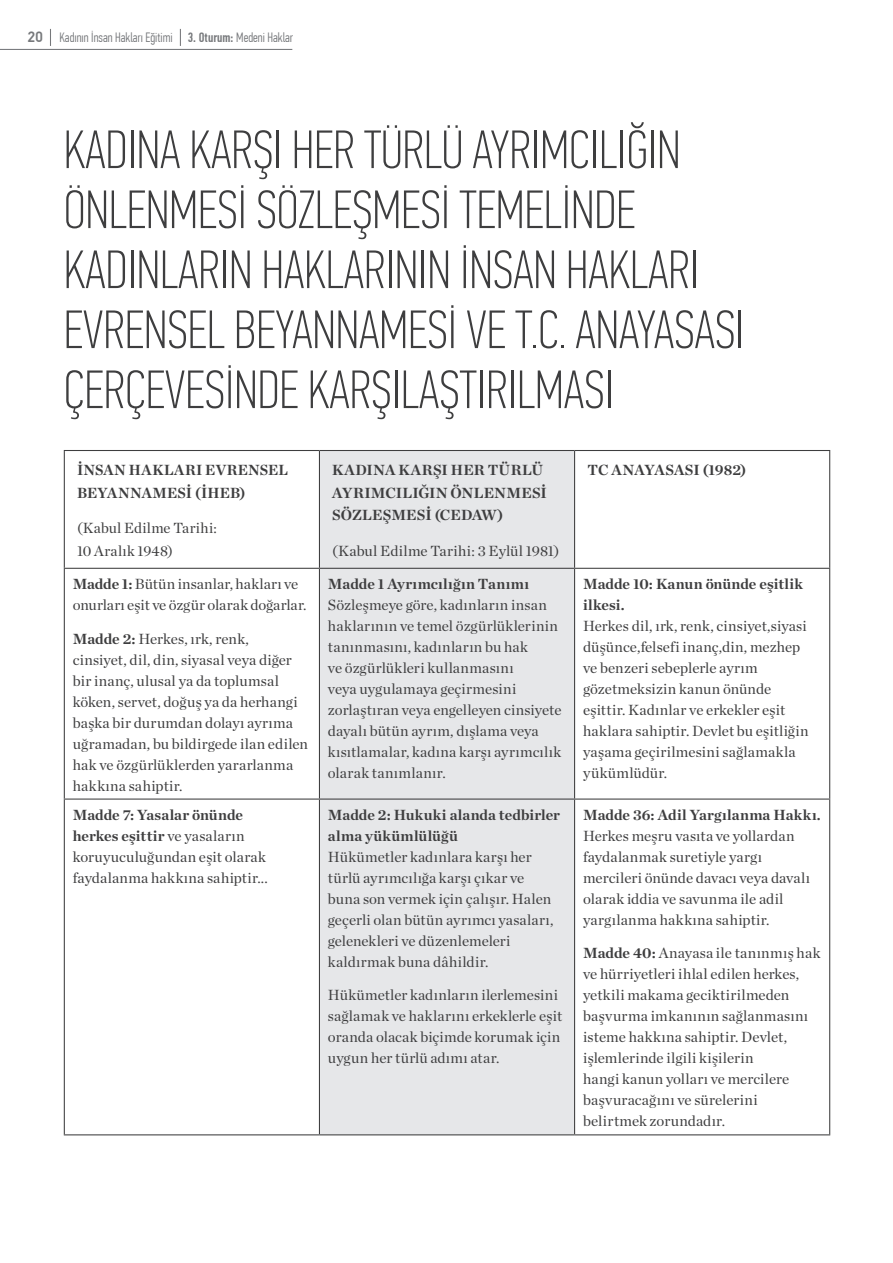
<style>
.page{position:relative;width:893px;height:1263px;background:#fff}
.page>*{position:absolute;margin:0;border:0;box-sizing:border-box;transform-origin:0 0}
.t1{font:100 54px/60px "PF Din Text Comp Pro";color:#3e3e3f}
.t2{font:15px/21px "Chronicle Deck";letter-spacing:.01em;color:#3e3e3f}
.t3{font:700 15px/22.5px "Chronicle Deck";letter-spacing:.01em;color:#3e3e3f}
.t4{font:300 13.5px "PF Din Text Comp Pro";color:#76787b}
.s1{font-family:"PF Din Text Pro";font-weight:500;font-size:15px}
.s2{font-weight:500}
.s3{font-weight:700}
</style>
<div class="page">
<svg style="left:180px;top:29px;width:1px;height:17px"></svg>
<svg style="left:50px;top:29px;width:1px;height:17px"></svg>
<hr style="left:0;top:49px;width:292px;height:1px;background:#76787b">
<div style="left:320px;top:451px;width:254px;height:683px;background:#e6e7e9"></div>
<hr style="left:319px;top:569px;width:1px;height:229px;background:#3e3e3f">
<hr style="left:574px;top:569px;width:1px;height:229px;background:#3e3e3f">
<hr style="left:64px;top:798px;width:255px;height:2px;background:#3e3e3f">
<hr style="left:319px;top:798px;width:256px;height:2px;background:#3e3e3f">
<hr style="left:319px;top:800px;width:1px;height:334px;background:#3e3e3f">
<hr style="left:575px;top:798px;width:255px;height:2px;background:#3e3e3f">
<hr style="left:574px;top:800px;width:1px;height:334px;background:#3e3e3f">
<hr style="left:64px;top:1134px;width:255px;height:1px;background:#3e3e3f">
<hr style="left:319px;top:1134px;width:256px;height:1px;background:#3e3e3f">
<hr style="left:575px;top:1134px;width:255px;height:1px;background:#3e3e3f">
<hr style="left:319px;top:451px;width:1px;height:117px;background:#3e3e3f">
<hr style="left:574px;top:451px;width:1px;height:117px;background:#3e3e3f">
<hr style="left:64px;top:568px;width:255px;height:1px;background:#3e3e3f">
<hr style="left:319px;top:568px;width:256px;height:1px;background:#3e3e3f">
<hr style="left:575px;top:568px;width:255px;height:1px;background:#3e3e3f">
<hr style="left:64px;top:569px;width:1px;height:229px;background:#3e3e3f">
<hr style="left:829px;top:569px;width:1px;height:229px;background:#3e3e3f">
<hr style="left:64px;top:800px;width:1px;height:334px;background:#3e3e3f">
<hr style="left:829px;top:800px;width:1px;height:334px;background:#3e3e3f">
<hr style="left:64px;top:450px;width:255px;height:1px;background:#3e3e3f">
<hr style="left:64px;top:451px;width:1px;height:117px;background:#3e3e3f">
<hr style="left:319px;top:450px;width:256px;height:1px;background:#3e3e3f">
<hr style="left:575px;top:450px;width:255px;height:1px;background:#3e3e3f">
<hr style="left:829px;top:451px;width:1px;height:117px;background:#3e3e3f">
<p class="t4" style="left:27px;top:29px;width:267px"><span class="s1">20</span> Kadının İnsan Hakları Eğitimi <span class="s2">3. Oturum:</span> Medeni Haklar</p>
<h1 class="t1" style="left:64px;top:119px;width:682px">KADINA KARŞI HER TÜRLÜ AYRIMCILIĞIN ÖNLENMESİ SÖZLEŞMESİ TEMELİNDE KADINLARIN HAKLARININ İNSAN HAKLARI EVRENSEL BEYANNAMESİ VE T.C. ANAYASASI ÇERÇEVESİNDE KARŞILAŞTIRILMASI</h1>
<p class="t3" style="left:77px;top:458px;width:212px">İNSAN HAKLARI EVRENSEL<br>BEYANNAMESİ (İHEB)</p>
<p class="t2" style="left:77px;top:516px;width:141px;line-height:22.5px">(Kabul Edilme Tarihi:<br>10 Aralık 1948)</p>
<p class="t2" style="left:73px;top:572px;width:235px"><span class="s3">Madde 1:</span> Bütün insanlar, hakları ve onurları eşit ve özgür olarak doğarlar.</p>
<p class="t2" style="left:73px;top:627px;width:237px"><span class="s3">Madde 2:</span> Herkes, ırk, renk,<br>cinsiyet, dil, din, siyasal veya diğer bir inanç, ulusal ya da toplumsal köken, servet, doğuş ya da herhangi başka bir durumdan dolayı ayrıma uğramadan, bu bildirgede ilan edilen hak ve özgürlüklerden yararlanma hakkına sahiptir.</p>
<p class="t3" style="left:332px;top:458px;width:216px">KADINA KARŞI HER TÜRLÜ<br>AYRIMCILIĞIN ÖNLENMESİ<br>SÖZLEŞMESİ (CEDAW)</p>
<p class="t2" style="left:332px;top:539px;width:229px">(Kabul Edilme Tarihi: 3 Eylül 1981)</p>
<p class="t3" style="left:328px;top:571px;width:203px">Madde 1 Ayrımcılığın Tanımı</p>
<p class="t2" style="left:328px;top:593px;width:235px">Sözleşmeye göre, kadınların insan haklarının ve temel özgürlüklerinin tanınmasını, kadınların bu hak<br>ve özgürlükleri kullanmasını<br>veya uygulamaya geçirmesini zorlaştıran veya engelleyen cinsiyete dayalı bütün ayrım, dışlama veya kısıtlamalar, kadına karşı ayrımcılık olarak tanımlanır.</p>
<p class="t2" style="left:73px;top:803px;width:196px"><span class="s3">Madde 7: Yasalar önünde herkes eşittir</span> ve yasaların koruyuculuğundan eşit olarak faydalanma hakkına sahiptir...</p>
<p class="t3" style="left:328px;top:803px;width:234px;line-height:21px">Madde 2: Hukuki alanda tedbirler alma yükümlülüğü</p>
<p class="t2" style="left:328px;top:845px;width:227px">Hükümetler kadınlara karşı her türlü ayrımcılığa karşı çıkar ve buna son vermek için çalışır. Halen geçerli olan bütün ayrımcı yasaları, gelenekleri ve düzenlemeleri kaldırmak buna dâhildir.</p>
<p class="t2" style="left:328px;top:984px;width:236px">Hükümetler kadınların ilerlemesini sağlamak ve haklarını erkeklerle eşit oranda olacak biçimde korumak için uygun her türlü adımı atar.</p>
<p class="t3" style="left:587px;top:458px;width:160px">TC ANAYASASI (1982)</p>
<p class="t3" style="left:583px;top:572px;width:221px;line-height:21px">Madde 10: Kanun önünde eşitlik ilkesi.</p>
<p class="t2" style="left:583px;top:614px;width:227px">Herkes dil, ırk, renk, cinsiyet,siyasi düşünce,felsefi inanç,din, mezhep ve benzeri sebeplerle ayrım gözetmeksizin kanun önünde eşittir. Kadınlar ve erkekler eşit haklara sahiptir. Devlet bu eşitliğin yaşama geçirilmesini sağlamakla yükümlüdür.</p>
<p class="t3" style="left:583px;top:802px;width:239px">Madde 36: Adil Yargılanma Hakkı.</p>
<p class="t2" style="left:583px;top:824px;width:228px">Herkes meşru vasıta ve yollardan faydalanmak suretiyle yargı mercileri önünde davacı veya davalı olarak iddia ve savunma ile adil yargılanma hakkına sahiptir.</p>
<p class="t2" style="left:583px;top:942px;width:239px"><span class="s3">Madde 40:</span> Anayasa ile tanınmış hak ve hürriyetleri ihlal edilen herkes, yetkili makama geciktirilmeden başvurma imkanının sağlanmasını isteme hakkına sahiptir. Devlet, işlemlerinde ilgili kişilerin<br>hangi kanun yolları ve mercilere başvuracağını ve sürelerini belirtmek zorundadır.</p>
</div>
